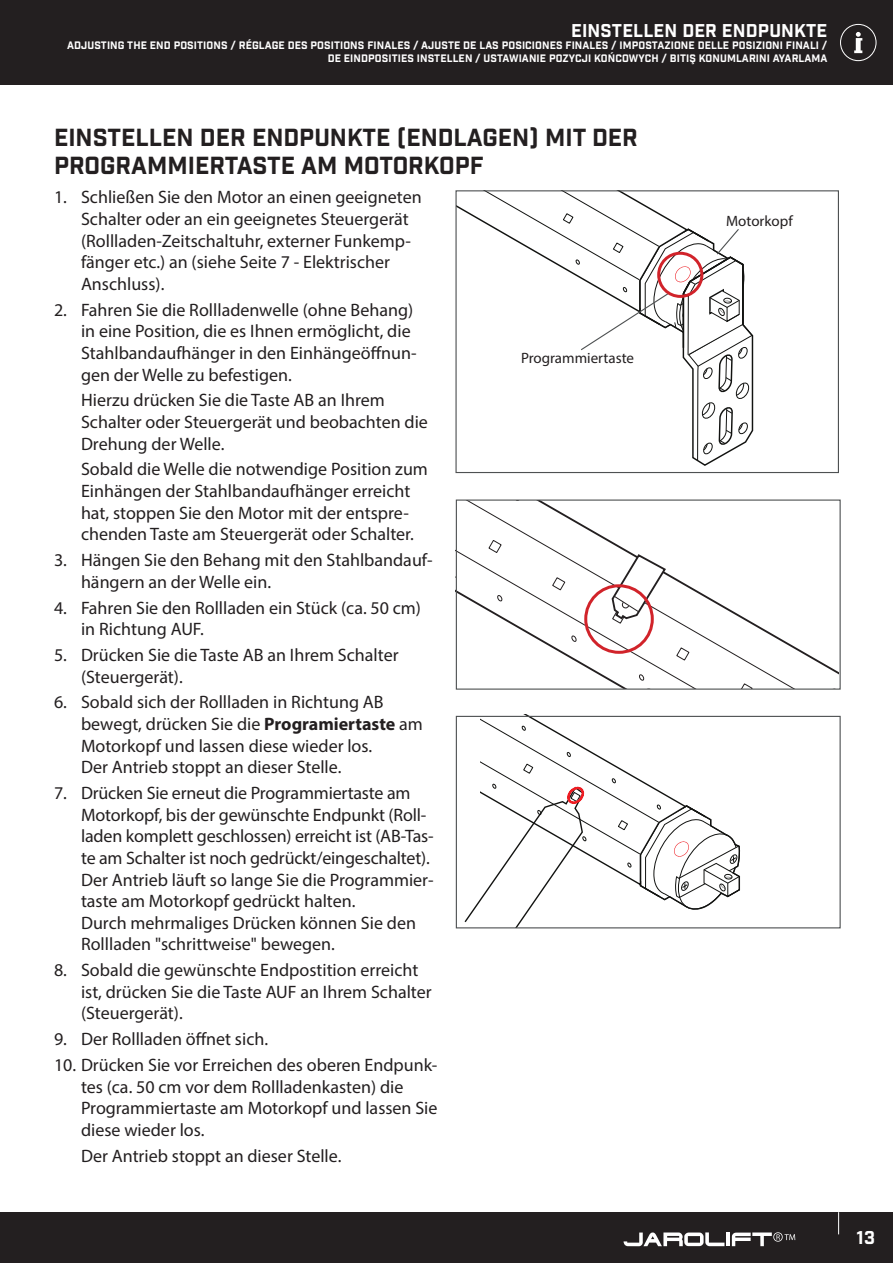
<style>
.page{position:relative;width:893px;height:1263px;background:#fff}
.page>*{position:absolute;margin:0;border:0;box-sizing:border-box;transform-origin:0 0}
.t1{font:24px/28.8px "Industry Inc Base";color:#231f20}
.t2{font:18px/21.6px "Myriad Pro";color:#231f20}
.t3{font:18px "Industry Inc Base";letter-spacing:.01em;color:#fff}
.t4{font:15px "Myriad Pro";color:#231f20}
.t5{font:10.5px/12.6px "Industry Inc Base";letter-spacing:.01em;color:#fff;text-align:right}
.s1{font-weight:700}
</style>
<div class="page">
<div style="left:0;top:1212px;width:893px;height:51px;background:#231f20"></div>
<div style="left:0;top:0;width:893px;height:85px;background:#231f20"></div>
<svg style="left:838px;top:1212px;width:1px;height:22px"></svg>
<svg style="left:854px;top:32px;width:8px;height:21px"></svg>
<div style="left:840px;top:24px;width:36px;height:37px;border:1px solid #fff;border-radius:50%"></div>
<svg style="left:624px;top:1232px;width:100px;height:14px"></svg>
<hr style="left:726px;top:1232px;width:4px;height:14px;background:#fff">
<svg style="left:732px;top:1232px;width:63px;height:14px"></svg>
<svg style="left:463px;top:715px;width:278px;height:211px"></svg>
<div style="left:456px;top:716px;width:385px;height:212px;border:1px solid #4e5152"></div>
<svg style="left:455px;top:501px;width:305px;height:188px"></svg>
<svg style="left:638px;top:673px;width:7px;height:8px"></svg>
<svg style="left:571px;top:635px;width:6px;height:8px"></svg>
<svg style="left:676px;top:627px;width:163px;height:61px"></svg>
<svg style="left:497px;top:594px;width:6px;height:8px"></svg>
<svg style="left:551px;top:576px;width:15px;height:15px"></svg>
<svg style="left:488px;top:539px;width:14px;height:15px"></svg>
<svg style="left:611px;top:553px;width:56px;height:71px"></svg>
<div style="left:456px;top:499px;width:385px;height:191px;border:1px solid #4e5152"></div>
<div style="left:584px;top:584px;width:70px;height:70px;border:3px solid #d1232a;border-radius:50%"></div>
<svg style="left:456px;top:191px;width:298px;height:276px"></svg>
<div style="left:657px;top:252px;width:46px;height:46px;border:3px solid #d1232a;border-radius:50%"></div>
<p class="t3" style="left:571px;top:19px;width:258px">EINSTELLEN DER ENDPUNKTE</p>
<p class="t5" style="left:67px;top:40px;width:762px">ADJUSTING THE END POSITIONS / RÉGLAGE DES POSITIONS FINALES / AJUSTE DE LAS POSICIONES FINALES / IMPOSTAZIONE DELLE POSIZIONI FINALI /<br>DE EINDPOSITIES INSTELLEN / USTAWIANIE POZYCJI KOŃCOWYCH / BITIŞ KONUMLARINI AYARLAMA</p>
<h1 class="t1" style="left:54px;top:124px;width:585px">EINSTELLEN DER ENDPUNKTE (ENDLAGEN) MIT DER<br>PROGRAMMIERTASTE AM MOTORKOPF</h1>
<p class="t2" style="left:81px;top:186px;width:342px;text-indent:-27px">1. Schließen Sie den Motor an einen geeigneten Schalter oder an ein geeignetes Steuergerät (Rollladen-Zeitschaltuhr, externer Funkemp&shy;fänger etc.) an (siehe Seite 7 - Elektrischer Anschluss).</p>
<p class="t2" style="left:81px;top:299px;width:337px;text-indent:-27px">2. Fahren Sie die Rollladenwelle (ohne Behang) in eine Position, die es Ihnen ermöglicht, die Stahlbandaufhänger in den Einhängeöffnun&shy;gen der Welle zu befestigen.</p>
<p class="t2" style="left:81px;top:389px;width:348px">Hierzu drücken Sie die Taste AB an Ihrem<br>Schalter oder Steuergerät und beobachten die<br>Drehung der Welle.</p>
<p class="t2" style="left:81px;top:458px;width:348px">Sobald die Welle die notwendige Position zum Einhängen der Stahlbandaufhänger erreicht hat, stoppen Sie den Motor mit der entspre&shy;chenden Taste am Steuergerät oder Schalter.</p>
<p class="t2" style="left:81px;top:549px;width:353px;text-indent:-27px">3. Hängen Sie den Behang mit den Stahlbandauf&shy;hängern an der Welle ein.</p>
<p class="t2" style="left:81px;top:596px;width:341px;text-indent:-27px">4. Fahren Sie den Rollladen ein Stück (ca. 50 cm) in Richtung AUF.</p>
<p class="t2" style="left:81px;top:644px;width:319px;text-indent:-27px">5. Drücken Sie die Taste AB an Ihrem Schalter (Steuergerät).</p>
<p class="t2" style="left:81px;top:691px;width:343px;text-indent:-27px">6. Sobald sich der Rollladen in Richtung AB bewegt, drücken Sie die <span class="s1">Programiertaste</span> am Motorkopf und lassen diese wieder los.<br>Der Antrieb stoppt an dieser Stelle.</p>
<p class="t2" style="left:81px;top:782px;width:354px;text-indent:-27px">7. Drücken Sie erneut die Programmiertaste am Motorkopf, bis der gewünschte Endpunkt (Roll&shy;laden komplett geschlossen) erreicht ist (AB-Tas&shy;te am Schalter ist noch gedrückt/eingeschaltet).<br>Der Antrieb läuft so lange Sie die Programmier&shy;taste am Motorkopf gedrückt halten.<br>Durch mehrmaliges Drücken können Sie den Rollladen "schrittweise" bewegen.</p>
<p class="t2" style="left:81px;top:959px;width:352px;text-indent:-27px">8. Sobald die gewünschte Endpostition erreicht ist, drücken Sie die Taste AUF an Ihrem Schalter (Steuergerät).</p>
<p class="t2" style="left:54px;top:1028px;width:216px">9. Der Rollladen öffnet sich.</p>
<p class="t2" style="left:81px;top:1054px;width:358px;text-indent:-27px">10. Drücken Sie vor Erreichen des oberen Endpunk&shy;tes (ca. 50 cm vor dem Rollladenkasten) die Programmiertaste am Motorkopf und lassen Sie diese wieder los.</p>
<p class="t2" style="left:81px;top:1144px;width:262px">Der Antrieb stoppt an dieser Stelle.</p>
<p class="t4" style="left:521px;top:348px;width:114px">Programmiertaste</p>
<p class="t4" style="left:726px;top:212px;width:68px">Motorkopf</p>
<p class="t3" style="left:857px;top:1227px;width:20px">13</p>
</div>
